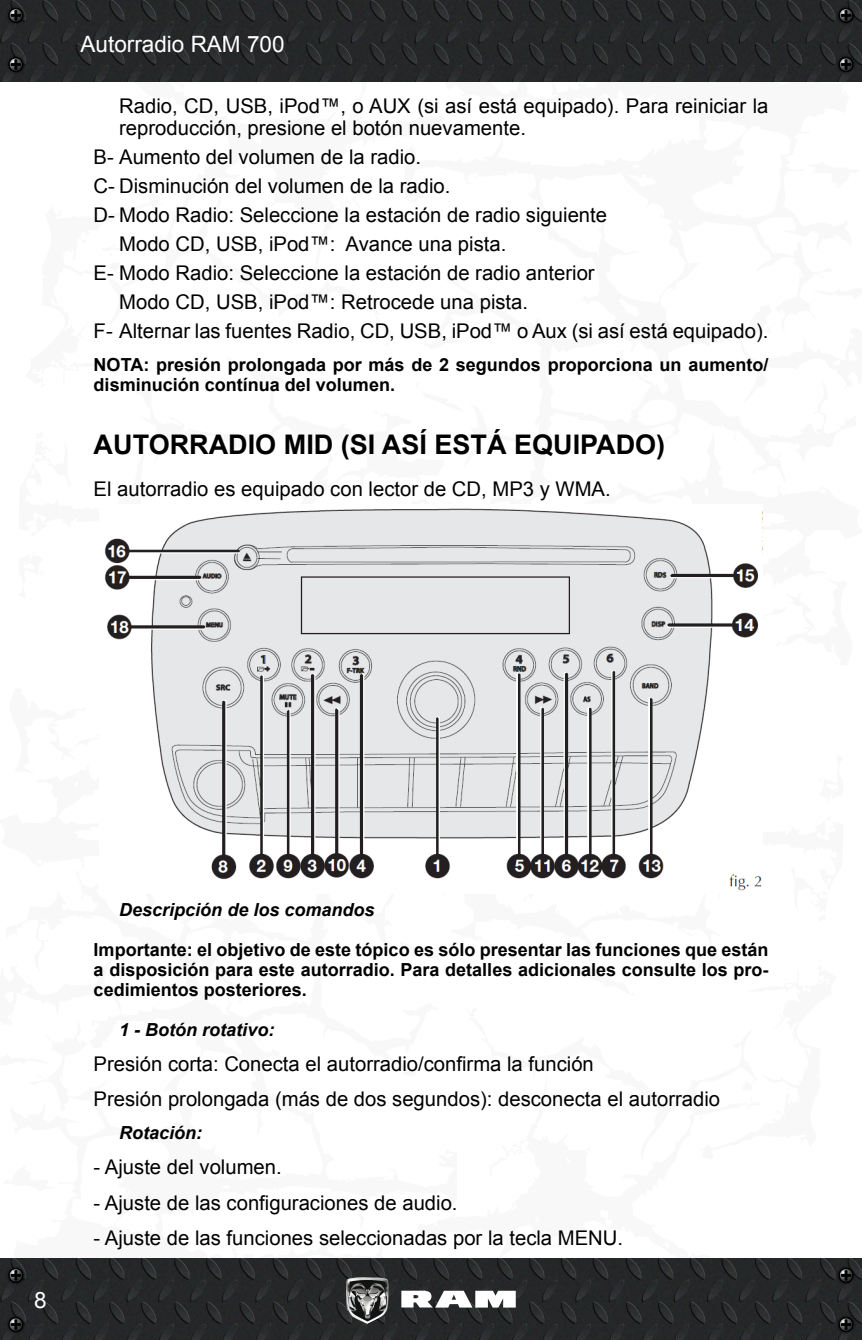
<style>
.page{position:relative;width:862px;height:1340px;background:#fff}
.page>*{position:absolute;margin:0;border:0;box-sizing:border-box;transform-origin:0 0}
._1_Título{font:700 27px "Arial";color:#000}
.t1{font:22.5px "Arial";color:#fff}
._5_Números{font:20.25px/22.5px "Arial";color:#000}
._4_Normal{font:20.25px "Arial";color:#000}
._6_NOTA{font:700 18px/20.2px "Arial";color:#000}
._3a_Negritas{font:italic 700 18px "Arial";color:#000}
</style>
<div class="page">
<svg style="left:861px;top:39px;width:1px;height:1259px"></svg>
<img style="left:0;top:0;width:861px;height:81px">
<img style="left:0;top:1258px;width:861px;height:81px">
<svg style="left:401px;top:1290px;width:114px;height:17px"></svg>
<img style="left:346px;top:1276px;width:42px;height:47px">
<img style="left:5px;top:4px;width:22px;height:22px">
<svg style="left:8px;top:8px;width:16px;height:15px"></svg>
<img style="left:5px;top:1264px;width:22px;height:22px">
<svg style="left:8px;top:1267px;width:16px;height:15px"></svg>
<img style="left:834px;top:4px;width:22px;height:22px">
<svg style="left:837px;top:8px;width:16px;height:15px"></svg>
<img style="left:834px;top:1264px;width:22px;height:22px">
<svg style="left:837px;top:1267px;width:16px;height:15px"></svg>
<img style="left:5px;top:53px;width:22px;height:23px">
<svg style="left:8px;top:57px;width:16px;height:15px"></svg>
<img style="left:5px;top:1313px;width:22px;height:22px">
<svg style="left:8px;top:1316px;width:16px;height:15px"></svg>
<img style="left:834px;top:53px;width:22px;height:23px">
<svg style="left:837px;top:57px;width:16px;height:15px"></svg>
<img style="left:834px;top:1313px;width:22px;height:22px">
<svg style="left:837px;top:1316px;width:16px;height:15px"></svg>
<img style="left:104px;top:508px;width:658px;height:383px">
<p class="t1" style="left:80px;top:29px;width:205px">Autorradio RAM 700</p>
<p class="_5_Números" style="left:119px;top:95px;width:650px">Radio, CD, USB, iPod™, o AUX (si así está equipado). Para reiniciar la reproducción, presione el botón nuevamente.</p>
<p class="_5_Números" style="left:94px;top:146px;width:329px">B- Aumento del volumen de la radio.</p>
<p class="_5_Números" style="left:94px;top:175px;width:358px">C- Disminución del volumen de la radio.</p>
<p class="_5_Números" style="left:94px;top:204px;width:514px">D- Modo Radio: Seleccione la estación de radio siguiente</p>
<p class="_5_Números" style="left:119px;top:233px;width:388px">Modo CD, USB, iPod™: Avance una pista.</p>
<p class="_5_Números" style="left:94px;top:262px;width:502px">E- Modo Radio: Seleccione la estación de radio anterior</p>
<p class="_5_Números" style="left:119px;top:291px;width:410px">Modo CD, USB, iPod™: Retrocede una pista.</p>
<p class="_5_Números" style="left:94px;top:319px;width:676px">F- Alternar las fuentes Radio, CD, USB, iPod™ o Aux (si así está equipado).</p>
<p class="_6_NOTA" style="left:94px;top:355px;width:676px">NOTA: presión prolongada por más de 2 segundos proporciona un aumento/ disminución contínua del volumen.</p>
<p class="_1_Título" style="left:94px;top:427px;width:573px">AUTORRADIO MID (SI ASÍ ESTÁ EQUIPADO)</p>
<p class="_4_Normal" style="left:94px;top:475px;width:518px">El autorradio es equipado con lector de CD, MP3 y WMA.</p>
<p class="t1" style="left:34px;top:1284px;width:14px">8</p>
<p class="_3a_Negritas" style="left:119px;top:897px;width:257px">Descripción de los comandos</p>
<p class="_6_NOTA" style="left:94px;top:939px;width:676px;text-align:justify">Importante: el objetivo de este tópico es sólo presentar las funciones que están a disposición para este autorradio. Para detalles adicionales consulte los pro&shy;cedimientos posteriores.</p>
<p class="_3a_Negritas" style="left:119px;top:1017px;width:156px">1 - Botón rotativo:</p>
<p class="_4_Normal" style="left:94px;top:1050px;width:501px">Presión corta: Conecta el autorradio/confirma la función</p>
<p class="_4_Normal" style="left:94px;top:1085px;width:627px">Presión prolongada (más de dos segundos): desconecta el autorradio</p>
<p class="_3a_Negritas" style="left:119px;top:1120px;width:84px">Rotación:</p>
<p class="_4_Normal" style="left:94px;top:1153px;width:189px">- Ajuste del volumen.</p>
<p class="_4_Normal" style="left:94px;top:1189px;width:365px">- Ajuste de las configuraciones de audio.</p>
<p class="_4_Normal" style="left:94px;top:1224px;width:530px">- Ajuste de las funciones seleccionadas por la tecla MENU.</p>
</div>
